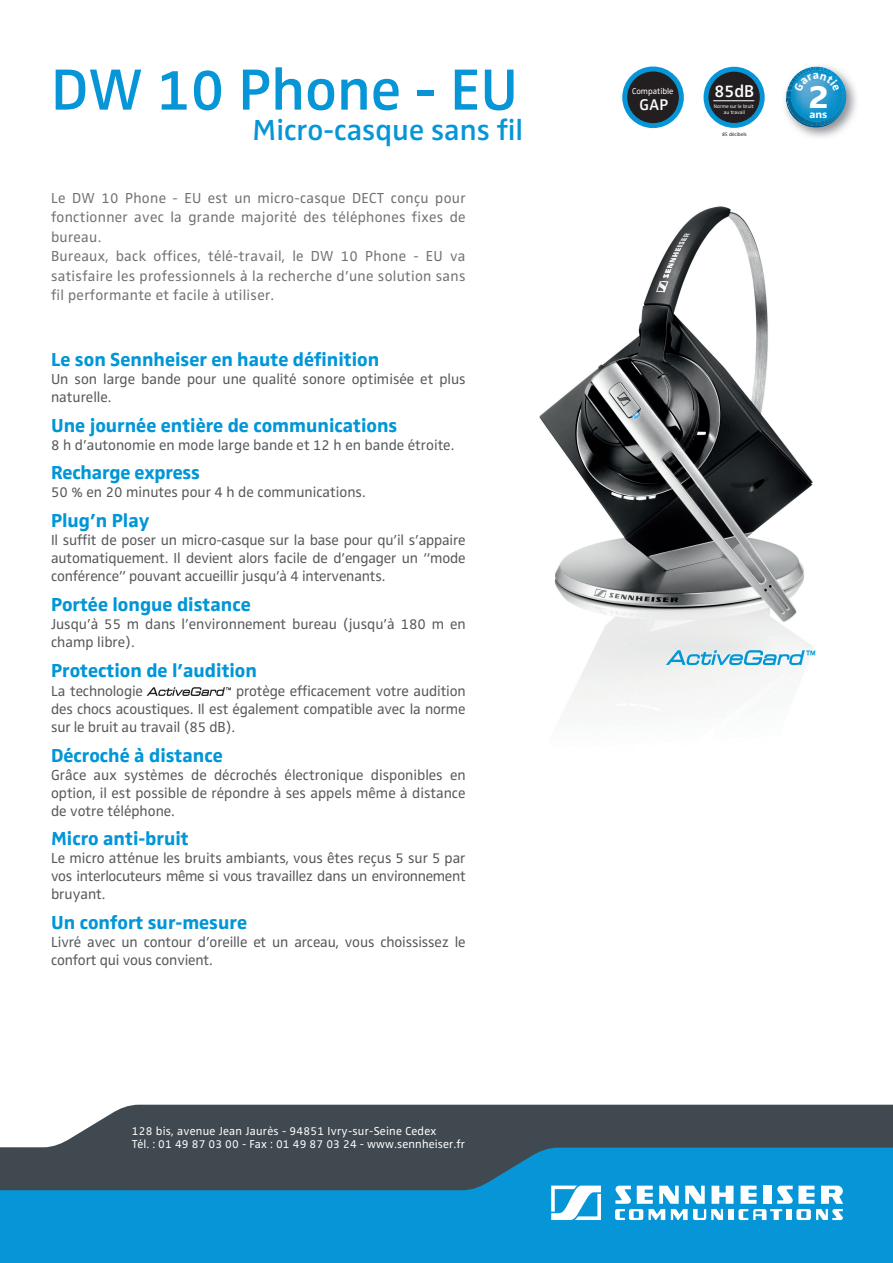
<style>
.page{position:relative;width:893px;height:1263px;background:#fff}
.page>*{position:absolute;margin:0;border:0;box-sizing:border-box;transform-origin:0 0}
.t1{font:600 60px "Sennheiser";color:#0696d7}
.t2{font:700 33.75px "Sennheiser";color:#fff;scale:1.17 1}
.t3{font:600 30px "Sennheiser";color:#0696d7}
.t4{font:700 19.5px "Sennheiser";color:#0196d7}
.t5{font:600 17.7px "Sennheiser";color:#fff}
.t6{font:600 16.05px "Sennheiser";color:#fff}
.t7{font:15px/18px "Sennheiser";color:#57585a;text-align:justify}
.t8{font:15px/19.5px "Sennheiser";letter-spacing:.02em;color:#717074}
.t9{font:12px/13.5px "Sennheiser";letter-spacing:.02em;color:#fff}
.t10{font:700 10.65px "Sennheiser";color:#fff;scale:1.07 1}
.t11{font:8.7px "Sennheiser";color:#fff}
.t12{font:5.25px/6.3px "Sennheiser";color:#fff;text-align:center}
.t13{font:5.25px "Sennheiser";color:#231f20}
</style>
<div class="page">
<div style="left:48px;top:1105px;width:845px;height:42px;background:#40494f"></div>
<svg style="left:0;top:1147px;width:893px;height:116px;background:#1383b6"></svg>
<img style="left:146px;top:687px;width:85px;height:9px">
<svg style="left:551px;top:1185px;width:50px;height:35px"></svg>
<svg style="left:615px;top:1186px;width:228px;height:34px"></svg>
<img style="left:539px;top:206px;width:274px;height:509px">
<img style="left:655px;top:644px;width:161px;height:28px">
<img style="left:784px;top:65px;width:73px;height:73px">
<div style="left:706px;top:69px;width:56px;height:56px;background:#231f20;border-radius:50%"></div>
<div style="left:703px;top:67px;width:62px;height:61px;border:5px solid #0696d7;border-radius:50%"></div>
<hr style="left:713px;top:100px;width:41px;height:1px;background:#fff">
<div style="left:625px;top:69px;width:56px;height:57px;background:#231f20;border-radius:50%"></div>
<div style="left:622px;top:67px;width:62px;height:61px;border:5px solid #0696d7;border-radius:50%"></div>
<svg style="left:786px;top:67px;width:60px;height:61px;background:#49a1ca"></svg>
<h1 class="t1" style="left:51px;top:55px;width:469px">DW 10 Phone - EU</h1>
<h3 class="t3" style="left:253px;top:112px;width:272px">Micro-casque sans fil</h3>
<p class="t8" style="left:51px;top:188px;width:416px">Le DW 10 Phone - EU est un micro-casque DECT conçu pour fonctionner avec la grande majorité des téléphones fixes de bureau.<br>Bureaux, back offices, télé-travail, le DW 10 Phone - EU va satisfaire les professionnels à la recherche d’une solution sans fil performante et facile à utiliser.</p>
<h3 class="t4" style="left:51px;top:348px;width:330px">Le son sennheiser en haute définition</h3>
<p class="t7" style="left:51px;top:370px;width:416px">Un son large bande pour une qualité sonore optimisée et plus naturelle.</p>
<h3 class="t4" style="left:51px;top:414px;width:348px">une journée entière de communications</h3>
<p class="t7" style="left:51px;top:436px;width:405px">8 h d’autonomie en mode large bande et 12 h en bande étroite.</p>
<h3 class="t4" style="left:51px;top:461px;width:151px">recharge express</h3>
<p class="t7" style="left:51px;top:483px;width:316px">50 % en 20 minutes pour 4 h de communications.</p>
<h3 class="t4" style="left:51px;top:509px;width:100px">Plug’n Play</h3>
<p class="t7" style="left:51px;top:531px;width:416px">Il suffit de poser un micro-casque sur la base pour qu’il s’appaire automatiquement. Il devient alors facile de d’engager un “mode conférence” pouvant accueillir jusqu’à 4 intervenants.</p>
<h3 class="t4" style="left:51px;top:593px;width:201px">Portée longue distance</h3>
<p class="t7" style="left:51px;top:615px;width:416px">Jusqu’à 55 m dans l’environnement bureau (jusqu’à 180 m en champ libre).</p>
<h3 class="t4" style="left:51px;top:659px;width:208px">Protection de l’audition</h3>
<p class="t7" style="left:51px;top:682px;width:93px">La technologie</p>
<p class="t7" style="left:51px;top:682px;width:416px;text-indent:185px">protège efficacement votre audition des chocs acoustiques. Il est également compatible avec la norme sur le bruit au travail (85 dB).</p>
<h3 class="t4" style="left:51px;top:743px;width:173px">Décroché à distance</h3>
<p class="t7" style="left:51px;top:765px;width:416px">Grâce aux systèmes de décrochés électronique disponibles en option, il est possible de répondre à ses appels même à distance de votre téléphone.</p>
<h3 class="t4" style="left:51px;top:827px;width:139px">Micro anti-bruit</h3>
<p class="t7" style="left:51px;top:849px;width:416px">Le micro atténue les bruits ambiants, vous êtes reçus 5 sur 5 par vos interlocuteurs même si vous travaillez dans un environnement bruyant.</p>
<h3 class="t4" style="left:51px;top:911px;width:198px">un confort sur-mesure</h3>
<p class="t7" style="left:51px;top:933px;width:416px">Livré avec un contour d’oreille et un arceau, vous choississez le confort qui vous convient.</p>
<p class="t9" style="left:132px;top:1124px;width:335px">128 bis, avenue Jean Jaurès - 94851 Ivry-sur-Seine Cedex<br>Tél. : 01 49 87 03 00 - Fax : 01 49 87 03 24 - www.sennheiser.fr</p>
<p class="t11" style="left:632px;top:86px;width:43px">Compatible</p>
<p class="t6" style="left:639px;top:95px;width:30px">GAP</p>
<p class="t5" style="left:714px;top:81px;width:41px">85dB</p>
<p class="t12" style="left:714px;top:103px;width:41px">Norme sur le bruit au travail</p>
<p class="t13" style="left:722px;top:131px;width:26px">85 décibels</p>
<h2 class="t2" style="left:808px;top:76px;width:20px">2</h2>
<p class="t10" style="left:809px;top:108px;width:18px">ans</p>
</div>
